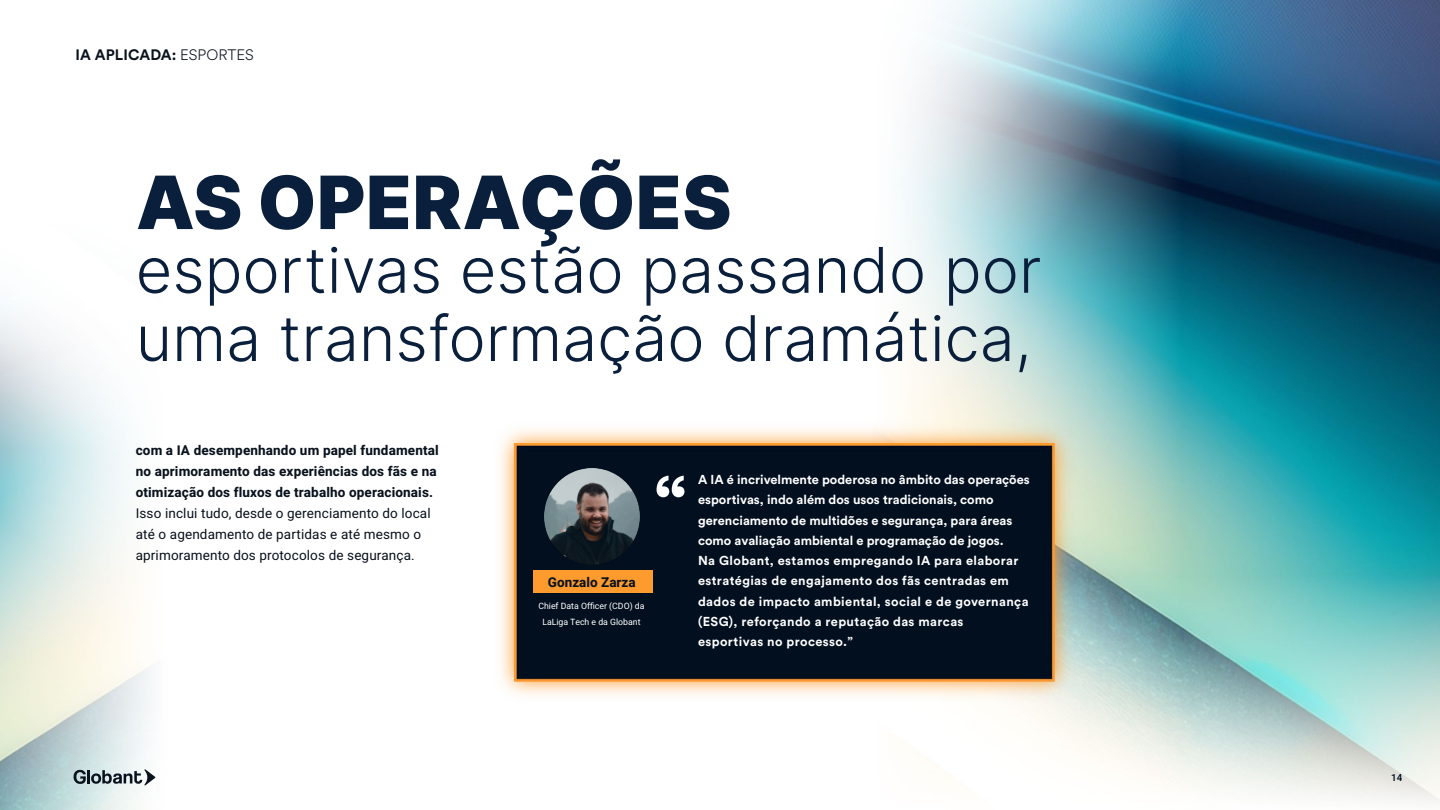
<style>
.page{position:relative;width:1440px;height:810px;background:#fff}
.page>*{position:absolute;margin:0;border:0;box-sizing:border-box;transform-origin:0 0}
.parrafo_reporte{font:700 77.18px "Circular Std";color:#fff}
.t1{font:73.5px "Inter";letter-spacing:.01em;color:#0a1f3b}
.t2{font:63px/68.2px "Inter";color:#0a1f3b}
.sub-titulo{font:700 15px "Circular Std";letter-spacing:.01em;color:#09121d}
.t3{font:700 15px "Circular Std";letter-spacing:.01em;color:#001c29}
.parrafo_reporte-2{font:700 13.5px/21px "Heebo";letter-spacing:.01em;color:#09121d}
.parrafo_reporte-3{font:700 12.83px/20.2px "Circular Std";letter-spacing:.02em;color:#fff}
.parrafo_reporte-4{font:700 12.83px/20.2px "Circular Std";color:#fff}
.t4{font:500 9.75px "Heebo";color:#010e1e}
.parrafo_reporte-5{font:8.7px/16.1px "Heebo";color:#fff;text-align:center}
.s1{font-family:"Circular Spotify Text";font-weight:300}
.s2{font-weight:400}
</style>
<div class="page">
<img style="left:0;top:0;width:1440px;height:810px">
<img style="left:488px;top:416px;width:593px;height:292px">
<div style="left:533px;top:570px;width:120px;height:23px;background:#fe9b2f"></div>
<img style="left:544px;top:469px;width:96px;height:95px">
<svg style="left:73px;top:769px;width:82px;height:16px"></svg>
<p class="t3" style="left:71px;top:44px;width:143px">AI APPLIED <span class="s1">SPORTS</span></p>
<p class="sub-titulo" style="left:75px;top:45px;width:180px">IA APLICADA: <span class="s1">ESPORTES</span></p>
<p class="t1" style="left:136px;top:149px;width:597px">AS OPERAÇÕES</p>
<p class="t2" style="left:136px;top:234px;width:907px">esportivas estão passando por uma transformação dramática,</p>
<p class="parrafo_reporte-2" style="left:136px;top:439px;width:305px">com a IA desempenhando um papel fundamental no aprimoramento das experiências dos fãs e na otimização dos fluxos de trabalho operacionais.<br><span class="s2">Isso inclui tudo, desde o gerenciamento do local até o agendamento de partidas e até mesmo o aprimoramento dos protocolos de segurança.</span></p>
<p class="parrafo_reporte" style="left:654px;top:454px;width:35px">“</p>
<p class="parrafo_reporte-2" style="left:548px;top:571px;width:89px">Gonzalo Zarza</p>
<p class="parrafo_reporte-5" style="left:538px;top:598px;width:108px">Chief Data Officer (CDO) da<br>LaLiga Tech e da Globant</p>
<p class="parrafo_reporte-4" style="left:698px;top:469px;width:333px">A IA é incrivelmente poderosa no âmbito das operações esportivas, indo além dos usos tradicionais, como gerenciamento de multidões e segurança, para áreas como avaliação ambiental e programação de jogos.</p>
<p class="parrafo_reporte-3" style="left:698px;top:550px;width:332px">Na Globant, estamos empregando IA para elaborar estratégias de engajamento dos fãs centradas em dados de impacto ambiental, social e de governança (ESG), reforçando a reputação das marcas esportivas no processo.”</p>
<p class="t4" style="left:1391px;top:770px;width:13px">14</p>
</div>
